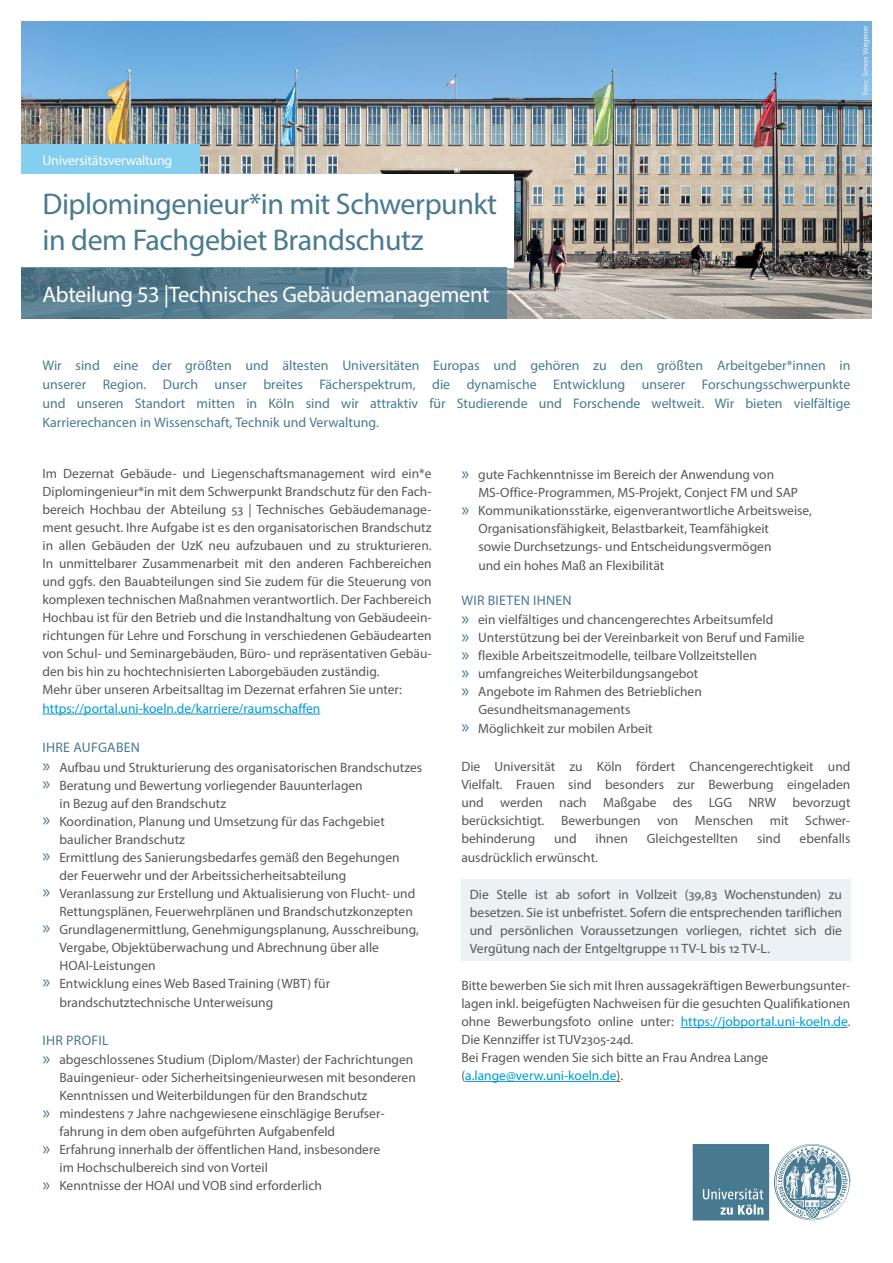
<style>
.page{position:relative;width:893px;height:1263px;background:#fff}
.page>*{position:absolute;margin:0;border:0;box-sizing:border-box;transform-origin:0 0}
.t1{font:30px/36px "Myriad Pro";letter-spacing:-.015em;color:#487a92}
.t2{font:22.5px "Myriad Pro";letter-spacing:-.015em;color:#fff}
.t3{font:13.8px/18.8px "Myriad Pro";color:#487a92;text-align:justify}
.t4{font:13.8px "Myriad Pro";letter-spacing:.02em;color:#487a92}
.t5{font:13.8px "Myriad Pro";letter-spacing:-.015em;color:#fff}
.t6{font:13.5px/18px "Myriad Pro";color:#575756}
.t7{font:13.5px "Myriad Pro";color:#009ad8}
.s1{font-size:18.75px;color:#487a92}
.s2{color:#009ad8}
</style>
<div class="page">
<hr style="left:43px;top:714px;width:277px;height:1px;background:#009ad8">
<div style="left:461px;top:880px;width:389px;height:81px;background:#ebf1f5"></div>
<hr style="left:681px;top:1027px;width:167px;height:1px;background:#009ad8">
<hr style="left:465px;top:1081px;width:152px;height:1px;background:#009ad8">
<img style="left:21px;top:21px;width:851px;height:298px">
<div style="left:21px;top:174px;width:493px;height:94px;background:#fff"></div>
<svg style="left:21px;top:268px;width:486px;height:51px;background:#577e90"></svg>
<svg style="left:693px;top:1144px;width:157px;height:76px"></svg>
<div style="left:21px;top:145px;width:179px;height:29px;background:#84cff0"></div>
<p class="t5" style="left:43px;top:151px;width:131px">Universitätsverwaltung</p>
<h1 class="t1" style="left:43px;top:186px;width:456px">Diplomingenieur*in mit Schwerpunkt in dem Fachgebiet Brandschutz</h1>
<h2 class="t2" style="left:43px;top:280px;width:449px">Abteilung 53 |Technisches Gebäudemanagement</h2>
<p class="t3" style="left:43px;top:356px;width:809px">Wir sind eine der größten und ältesten Universitäten Europas und gehören zu den größten Arbeitgeber*innen in unserer Region. Durch unser breites Fächerspektrum, die dynamische Entwicklung unserer Forschungsschwerpunkte und unseren Standort mitten in Köln sind wir attraktiv für Studierende und Forschende weltweit. Wir bieten vielfältige Karrierechancen in Wissenschaft, Technik und Verwaltung.</p>
<p class="t6" style="left:43px;top:464px;width:391px">Im Dezernat Gebäude- und Liegenschaftsmanagement wird ein*e Diplomingenieur*in mit dem Schwerpunkt Brandschutz für den Fach&shy;bereich Hochbau der Abteilung 53 | Technisches Gebäudemanage&shy;ment gesucht. Ihre Aufgabe ist es den organisatorischen Brandschutz in allen Gebäuden der UzK neu aufzubauen und zu strukturieren.<br>In unmittelbarer Zusammenarbeit mit den anderen Fachbereichen und ggfs. den Bauabteilungen sind Sie zudem für die Steuerung von komplexen technischen Maßnahmen verantwortlich. Der Fachbereich Hochbau ist für den Betrieb und die Instandhaltung von Gebäudeein&shy;richtungen für Lehre und Forschung in verschiedenen Gebäudearten von Schul- und Seminargebäuden, Büro- und repräsentativen Gebäu&shy;den bis hin zu hochtechnisierten Laborgebäuden zuständig.<br>Mehr über unseren Arbeitsalltag im Dezernat erfahren Sie unter:</p>
<p class="t7" style="left:43px;top:700px;width:279px">https://portal.uni-koeln.de/karriere/raumschaffen</p>
<p class="t4" style="left:43px;top:739px;width:99px">IHRE AUFGABEN</p>
<p class="t6" style="left:43px;top:758px;width:381px"><span class="s1">»</span> Aufbau und Strukturierung des organisatorischen Brandschutzes</p>
<p class="t6" style="left:43px;top:776px;width:322px"><span class="s1">»</span> Beratung und Bewertung vorliegender Bauunterlagen</p>
<p class="t6" style="left:60px;top:794px;width:168px">in Bezug auf den Brandschutz</p>
<p class="t6" style="left:43px;top:812px;width:344px"><span class="s1">»</span> Koordination, Planung und Umsetzung für das Fachgebiet</p>
<p class="t6" style="left:60px;top:830px;width:127px">baulicher Brandschutz</p>
<p class="t6" style="left:43px;top:848px;width:359px"><span class="s1">»</span> Ermittlung des Sanierungsbedarfes gemäß den Begehungen</p>
<p class="t6" style="left:60px;top:866px;width:288px">der Feuerwehr und der Arbeitssicherheitsabteilung</p>
<p class="t6" style="left:43px;top:884px;width:374px"><span class="s1">»</span> Veranlassung zur Erstellung und Aktualisierung von Flucht- und</p>
<p class="t6" style="left:60px;top:902px;width:355px">Rettungsplänen, Feuerwehrplänen und Brandschutzkonzepten</p>
<p class="t6" style="left:43px;top:920px;width:378px"><span class="s1">»</span> Grundlagenermittlung, Genehmigungsplanung, Ausschreibung,</p>
<p class="t6" style="left:60px;top:938px;width:321px">Vergabe, Objektüberwachung und Abrechnung über alle</p>
<p class="t6" style="left:60px;top:956px;width:98px">HOAI-Leistungen</p>
<p class="t6" style="left:43px;top:974px;width:289px"><span class="s1">»</span> Entwicklung eines Web Based Training (WBT) für</p>
<p class="t6" style="left:60px;top:993px;width:215px">brandschutztechnische Unterweisung</p>
<p class="t4" style="left:43px;top:1031px;width:68px">IHR PROFIL</p>
<p class="t6" style="left:43px;top:1050px;width:372px"><span class="s1">»</span> abgeschlossenes Studium (Diplom/Master) der Fachrichtungen</p>
<p class="t6" style="left:60px;top:1068px;width:358px">Bauingenieur- oder Sicherheitsingenieurwesen mit besonderen</p>
<p class="t6" style="left:60px;top:1086px;width:309px">Kenntnissen und Weiterbildungen für den Brandschutz</p>
<p class="t6" style="left:43px;top:1104px;width:343px"><span class="s1">»</span> mindestens 7 Jahre nachgewiesene einschlägige Berufser-</p>
<p class="t6" style="left:60px;top:1122px;width:277px">fahrung in dem oben aufgeführten Aufgabenfeld</p>
<p class="t6" style="left:43px;top:1140px;width:339px"><span class="s1">»</span> Erfahrung innerhalb der öffentlichen Hand, insbesondere</p>
<p class="t6" style="left:60px;top:1158px;width:210px">im Hochschulbereich sind von Vorteil</p>
<p class="t6" style="left:43px;top:1176px;width:281px"><span class="s1">»</span> Kenntnisse der HOAI und VOB sind erforderlich</p>
<p class="t6" style="left:461px;top:466px;width:314px"><span class="s1">»</span> gute Fachkenntnisse im Bereich der Anwendung von</p>
<p class="t6" style="left:478px;top:484px;width:321px">MS-Office-Programmen, MS-Projekt, Conject FM und SAP</p>
<p class="t6" style="left:461px;top:502px;width:352px"><span class="s1">»</span> Kommunikationsstärke, eigenverantwortliche Arbeitsweise,</p>
<p class="t6" style="left:478px;top:520px;width:292px">Organisationsfähigkeit, Belastbarkeit, Teamfähigkeit</p>
<p class="t6" style="left:478px;top:538px;width:295px">sowie Durchsetzungs- und Entscheidungsvermögen</p>
<p class="t6" style="left:478px;top:556px;width:187px">und ein hohes Maß an Flexibilität</p>
<p class="t4" style="left:461px;top:591px;width:112px">WIR BIETEN IHNEN</p>
<p class="t6" style="left:461px;top:610px;width:313px"><span class="s1">»</span> ein vielfältiges und chancengerechtes Arbeitsumfeld</p>
<p class="t6" style="left:461px;top:628px;width:345px"><span class="s1">»</span> Unterstützung bei der Vereinbarkeit von Beruf und Familie</p>
<p class="t6" style="left:461px;top:646px;width:297px"><span class="s1">»</span> flexible Arbeitszeitmodelle, teilbare Vollzeitstellen</p>
<p class="t6" style="left:461px;top:664px;width:239px"><span class="s1">»</span> umfangreiches Weiterbildungsangebot</p>
<p class="t6" style="left:461px;top:682px;width:242px"><span class="s1">»</span> Angebote im Rahmen des Betrieblichen</p>
<p class="t6" style="left:478px;top:700px;width:154px">Gesundheitsmanagements</p>
<p class="t6" style="left:461px;top:719px;width:193px"><span class="s1">»</span> Möglichkeit zur mobilen Arbeit</p>
<p class="t6" style="left:461px;top:757px;width:391px;text-align:justify">Die Universität zu Köln fördert Chancengerechtigkeit und Vielfalt. Frauen sind besonders zur Bewerbung eingeladen und werden nach Maßgabe des LGG NRW bevorzugt berücksichtigt. Bewerbungen von Menschen mit Schwer&shy;behinderung</p>
<p class="t6" style="left:554px;top:829px;width:24px">und</p>
<p class="t6" style="left:596px;top:829px;width:34px">ihnen</p>
<p class="t6" style="left:647px;top:829px;width:93px">Gleichgestellten</p>
<p class="t6" style="left:757px;top:829px;width:25px">sind</p>
<p class="t6" style="left:800px;top:829px;width:52px">ebenfalls</p>
<p class="t6" style="left:461px;top:848px;width:138px">ausdrücklich erwünscht.</p>
<p class="t6" style="left:470px;top:885px;width:374px;text-align:justify">Die Stelle ist ab sofort in Vollzeit (39,83 Wochenstunden) zu besetzen. Sie ist unbefristet. Sofern die entsprechenden tariflichen und persönlichen Voraussetzungen vorliegen, richtet sich die Vergütung nach der Entgeltgruppe 11 TV-L bis 12 TV-L.</p>
<p class="t6" style="left:461px;top:976px;width:391px">Bitte bewerben Sie sich mit Ihren aussagekräftigen Bewerbungsunter&shy;lagen inkl. beigefügten Nachweisen für die gesuchten Qualifikationen ohne Bewerbungsfoto online unter: <span class="s2">https://jobportal.uni-koeln.de</span>.<br>Die Kennziffer ist TUV2305-24d.<br>Bei Fragen wenden Sie sich bitte an Frau Andrea Lange (<span class="s2">a.lange@verw.uni-koeln.de</span>).</p>
</div>
